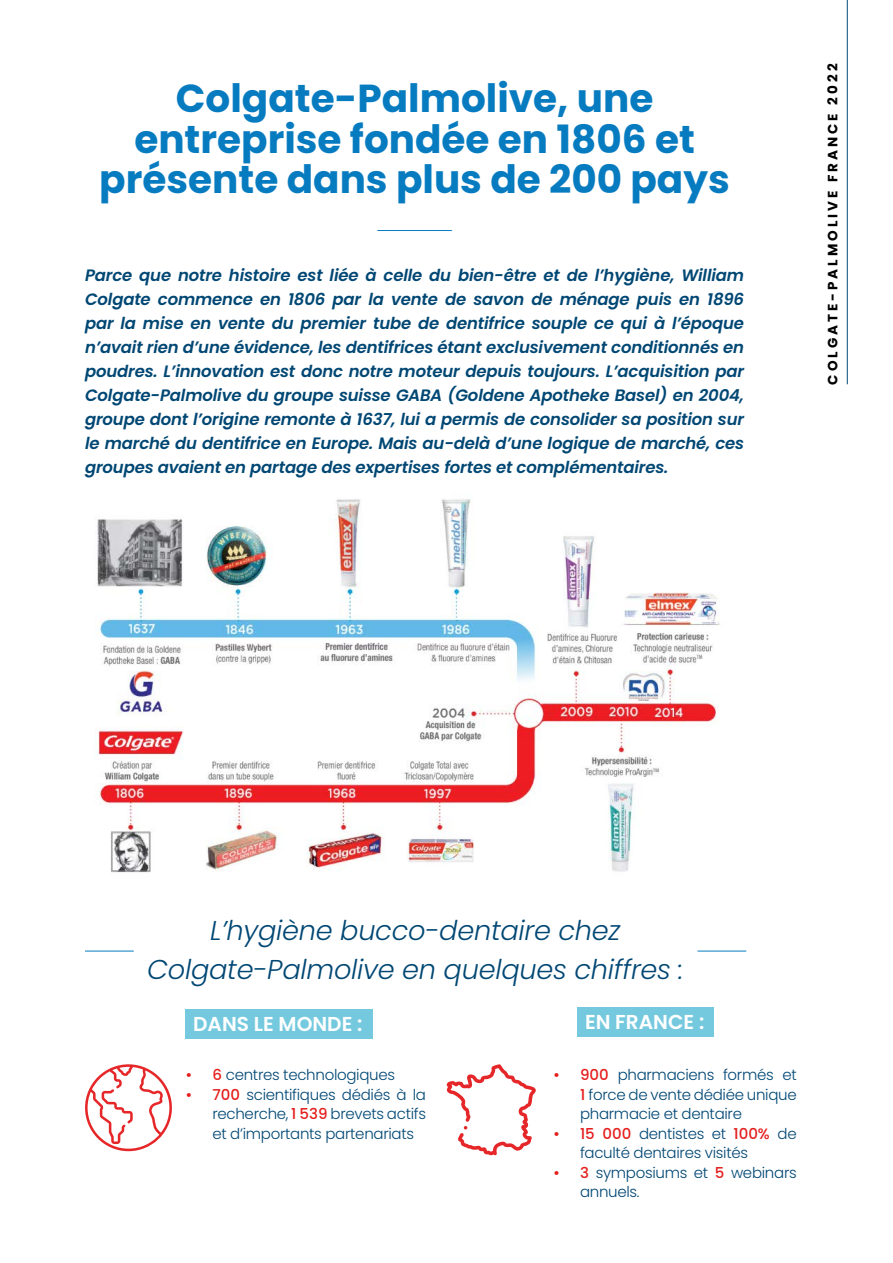
<style>
.page{position:relative;width:893px;height:1263px;background:#fff}
.page>*{position:absolute;margin:0;border:0;box-sizing:border-box;transform-origin:0 0}
.t1{font:700 39px/40.5px "Poppins";color:#077bc0;text-align:center}
.t2{font:italic 300 27.3px/39.6px "Poppins";letter-spacing:-.01em;color:#004774;text-align:center}
.t3{font:600 20.1px "Poppins";color:#fff}
.t4{font:italic 600 16.5px/24px "Poppins";letter-spacing:-.01em;color:#004774;text-align:justify}
.t5{font:300 15px/19.5px "Poppins";letter-spacing:-.02em;color:#004774;text-align:justify}
.t6{font:700 13.5px "Poppins";letter-spacing:.22em;color:#000}
.s1{font-weight:500;color:#e41f1d}
</style>
<div class="page">
<img style="left:96px;top:499px;width:624px;height:374px">
<div style="left:185px;top:1009px;width:188px;height:30px;background:#75c9de"></div>
<div style="left:577px;top:1007px;width:137px;height:29px;background:#75c9de"></div>
<hr style="left:85px;top:951px;width:49px;height:1px;background:#077bc0">
<hr style="left:698px;top:951px;width:48px;height:1px;background:#077bc0">
<hr style="left:377px;top:230px;width:75px;height:1px;background:#077bc0">
<hr style="left:847px;top:0;width:1px;height:384px;background:#004774">
<svg style="left:85px;top:1064px;width:87px;height:87px"></svg>
<svg style="left:447px;top:1064px;width:89px;height:91px"></svg>
<h1 class="t1" style="left:99px;top:79px;width:632px">Colgate-Palmolive, une entreprise fondée en 1806 et présente dans plus de 200 pays</h1>
<p class="t4" style="left:85px;top:263px;width:661px">Parce que notre histoire est liée à celle du bien-être et de l’hygiène, William Colgate commence en 1806 par la vente de savon de ménage puis en 1896 par la mise en vente du premier tube de dentifrice souple ce qui à l’époque n’avait rien d’une évidence, les dentifrices étant exclusivement conditionnés en poudres. L’innovation est donc notre moteur depuis toujours. L’acquisition par Colgate-Palmolive du groupe suisse GABA (Goldene Apotheke Basel) en 2004, groupe dont l’origine remonte à 1637, lui a permis de consolider sa position sur le marché du dentifrice en Europe. Mais au-delà d’une logique de marché, ces groupes avaient en partage des expertises fortes et complémentaires.</p>
<p class="t6" style="left:825px;top:385px;width:322px;rotate:-90deg">COLGATE-PALMOLIVE FRANCE 2022</p>
<h2 class="t2" style="left:147px;top:910px;width:538px">L’hygiène bucco-dentaire chez<br>Colgate-Palmolive en quelques chiffres :</h2>
<p class="t3" style="left:193px;top:1012px;width:171px">DANS LE MONDE :</p>
<p class="t3" style="left:585px;top:1010px;width:121px">EN FRANCE :</p>
<p class="t5" style="left:185px;top:1065px;width:211px"><span class="s1">• 6</span> centres technologiques</p>
<p class="t5" style="left:212px;top:1085px;width:215px;text-indent:-27px"><span class="s1">• 700</span> scientifiques dédiés à la recherche, <span class="s1">1 539</span> brevets actifs et d’importants partenariats</p>
<p class="t5" style="left:580px;top:1065px;width:218px;text-indent:-27px"><span class="s1">• 900</span> pharmaciens formés et <span class="s1">1</span> force de vente dédiée unique pharmacie et dentaire</p>
<p class="t5" style="left:580px;top:1124px;width:218px;text-indent:-27px"><span class="s1">• 15 000</span> dentistes et <span class="s1">100%</span> de faculté dentaires visités</p>
<p class="t5" style="left:580px;top:1163px;width:218px;text-indent:-27px"><span class="s1">• 3</span> symposiums et <span class="s1">5</span> webinars annuels.</p>
</div>
